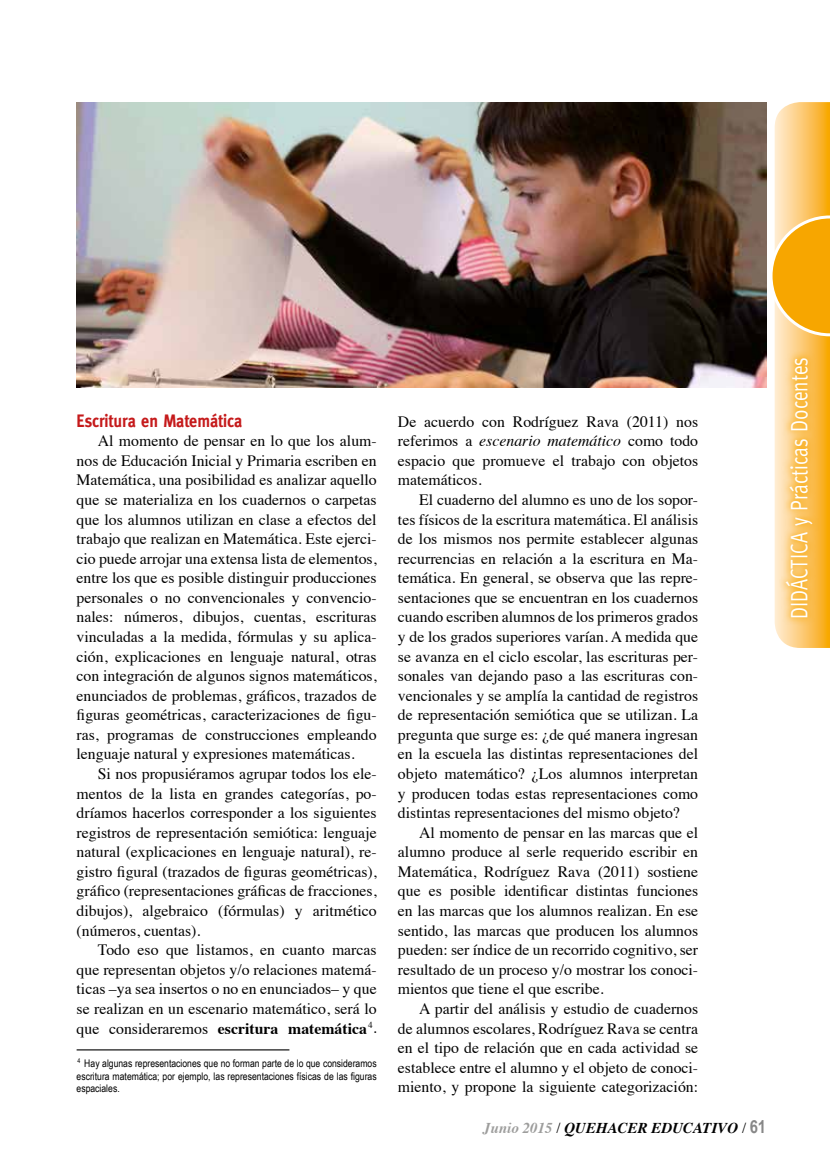
<style>
.page{position:relative;width:830px;height:1170px;background:#fff}
.page>*{position:absolute;margin:0;border:0;box-sizing:border-box;transform-origin:0 0}
.t1{font:24px "Meta";color:#fff;scale:.8 1}
.t2{font:700 18px "Meta";color:#c51a1b;scale:.9 1}
.t3{font:15.75px/19.5px "Times";color:#000;text-align:justify}
.t4{font:italic 700 15px "Times";color:#000}
.t5{font:10.5px/12.6px "Arial Narrow";color:#000;text-align:justify}
.s1{font-weight:700}
.s2{font-style:italic}
.s3{color:#9d9d9c}
.s4{font-weight:400;font-style:normal}
.s5{font-family:"Arial Narrow";font-style:normal;font-size:18px;color:#878787}
</style>
<div class="page">
<svg style="left:772px;top:102px;width:57px;height:546px;background:#fac45d"></svg>
<svg style="left:777px;top:350px;width:42px;height:275px;background:#fbc86f"></svg>
<hr style="left:77px;top:1049px;width:212px;height:1px;background:#000">
<img style="left:77px;top:102px;width:688px;height:285px">
<p class="t2" style="left:77px;top:410px;width:185px">Escritura en Matemática</p>
<p class="t3" style="left:77px;top:430px;width:301px;text-indent:21px">Al momento de pensar en lo que los alum&shy;nos de Educación Inicial y Primaria escriben en Matemática, una posibilidad es analizar aquello que se materializa en los cuadernos o carpetas que los alumnos utilizan en clase a efectos del trabajo que realizan en Matemática. Este ejerci&shy;cio puede arrojar una extensa lista de elementos, entre los que es posible distinguir producciones personales o no convencionales y convencio&shy;nales: números, dibujos, cuentas, escrituras vinculadas a la medida, fórmulas y su aplica&shy;ción, explicaciones en lenguaje natural, otras con integración de algunos signos matemáticos, enunciados de problemas, gráficos, trazados de figuras geométricas, caracterizaciones de figu&shy;ras, programas de construcciones empleando lenguaje natural y expresiones matemáticas.</p>
<p class="t3" style="left:77px;top:762px;width:301px;text-indent:21px">Si nos propusiéramos agrupar todos los ele&shy;mentos de la lista en grandes categorías, po&shy;dríamos hacerlos corresponder a los siguientes registros de representación semiótica: lenguaje natural (explicaciones en lenguaje natural), re&shy;gistro figural (trazados de figuras geométricas), gráfico (representaciones gráficas de fracciones, dibujos), algebraico (fórmulas) y aritmético (números, cuentas).</p>
<p class="t3" style="left:77px;top:938px;width:301px;text-indent:21px">Todo eso que listamos, en cuanto marcas que representan objetos y/o relaciones matemá&shy;ticas –ya sea insertos o no en enunciados– y que se realizan en un escenario matemático, será lo que consideraremos <span class="s1">escritura matemática</span><sup>4</sup>.</p>
<p class="t5" style="left:77px;top:1056px;width:301px"><sup>4</sup> Hay algunas representaciones que no forman parte de lo que consideramos escritura matemática; por ejemplo, las representaciones físicas de las figuras espaciales.</p>
<p class="t3" style="left:398px;top:410px;width:301px">De acuerdo con Rodríguez Rava (2011) nos referimos a <span class="s2">escenario matemático</span> como todo espacio que promueve el trabajo con objetos matemáticos.</p>
<p class="t3" style="left:398px;top:488px;width:301px;text-indent:21px">El cuaderno del alumno es uno de los sopor&shy;tes físicos de la escritura matemática. El análisis de los mismos nos permite establecer algunas recurrencias en relación a la escritura en Ma&shy;temática. En general, se observa que las repre&shy;sentaciones que se encuentran en los cuadernos cuando escriben alumnos de los primeros grados y de los grados superiores varían. A medida que se avanza en el ciclo escolar, las escrituras per&shy;sonales van dejando paso a las escrituras con&shy;vencionales y se amplía la cantidad de registros de representación semiótica que se utilizan. La pregunta que surge es: ¿de qué manera ingresan en la escuela las distintas representaciones del objeto matemático? ¿Los alumnos interpretan y producen todas estas representaciones como distintas representaciones del mismo objeto?</p>
<p class="t3" style="left:398px;top:821px;width:301px;text-indent:21px">Al momento de pensar en las marcas que el alumno produce al serle requerido escribir en Matemática, Rodríguez Rava (2011) sostiene que es posible identificar distintas funciones en las marcas que los alumnos realizan. En ese sentido, las marcas que producen los alumnos pueden: ser índice de un recorrido cognitivo, ser resultado de un proceso y/o mostrar los conoci&shy;mientos que tiene el que escribe.</p>
<p class="t3" style="left:398px;top:997px;width:301px;text-indent:21px">A partir del análisis y estudio de cuadernos de alumnos escolares, Rodríguez Rava se centra en el tipo de relación que en cada actividad se establece entre el alumno y el objeto de conoci&shy;miento, y propone la siguiente categorización:</p>
<p class="t4" style="left:483px;top:1113px;width:284px"><span class="s3">Junio 2015</span> <span class="s4">/</span> QUEHACER EDUCATIVO <span class="s4">/</span> <span class="s5">61</span></p>
<h1 class="t1" style="left:785px;top:619px;width:329px;rotate:-90deg">DIDÁCTICA y Prácticas Docentes</h1>
</div>
